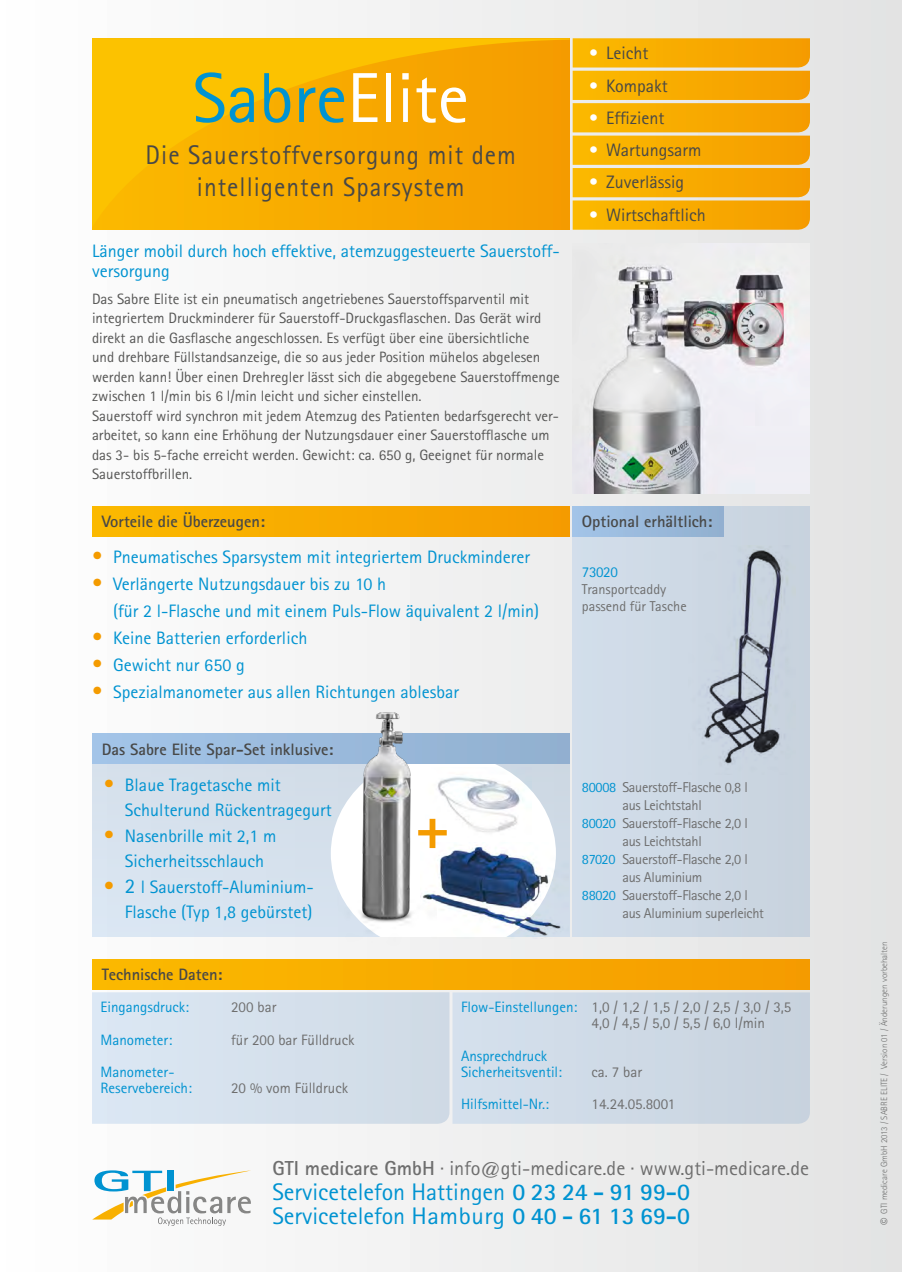
<style>
.page{position:relative;width:902px;height:1272px;background:#fff}
.page>*{position:absolute;margin:0;border:0;box-sizing:border-box;transform-origin:0 0}
.t1{font:70.65px "Rotis Sans Serif";color:#0093d1}
.t2{font:27px/31.5px "Rotis Sans Serif";letter-spacing:.04em;color:#484847;text-align:center;scale:.94 1}
.t3{font:24px/24px "Rotis Sans Serif";color:#0093d1}
.t4{font:20.25px "Rotis Sans Serif";color:#6e6e6e}
.t5{font:18px/25.5px "Rotis Sans Serif";color:#0093d1}
.t6{font:18px "Rotis Sans Serif";color:#484847}
.t7{font:700 16.5px "Rotis Sans Serif";color:#484847}
.t8{font:15px/19.5px "Rotis Sans Serif";color:#565655}
.t9{font:15px/16.2px "Rotis Sans Serif";color:#6e6e6e}
.t10{font:15px/16.2px "Rotis Sans Serif";color:#0093d1}
.t11{font:14.25px "Rotis Sans Serif";letter-spacing:-.02em;color:#6e6e6e}
.t12{font:14.25px/17.1px "Rotis Sans Serif";color:#6e6e6e}
.t13{font:300 9px "Rotis Sans Serif";color:#6e6e6e}
.s1{color:#fff}
.s2{font-size:21px;color:#f49b00}
.s3{font-size:21px}
.s4{color:#0093d1}
.s5{font-weight:700}
.s6{font-size:14.7px}
</style>
<div class="page">
<div style="left:0;top:0;width:901px;height:1271px;background:linear-gradient(to right,#fffefd,#e2e3e3)"></div>
<div style="left:92px;top:763px;width:477px;height:173px;background:#d6e2ed"></div>
<div style="left:572px;top:506px;width:237px;height:430px;background:#cedae6"></div>
<svg style="left:92px;top:38px;width:477px;height:189px;background:#f8ae00"></svg>
<svg style="left:572px;top:38px;width:237px;height:192px;background:#f6b015"></svg>
<svg style="left:92px;top:1170px;width:159px;height:55px"></svg>
<div style="left:167px;top:1170px;width:7px;height:21px;background:#0093d1"></div>
<img style="left:572px;top:243px;width:237px;height:250px">
<div style="left:92px;top:506px;width:477px;height:30px;background:linear-gradient(to right,#fbb900,#f59b00)"></div>
<div style="left:92px;top:992px;width:357px;height:131px;background:#d6e1ec"></div>
<div style="left:452px;top:992px;width:357px;height:131px;background:#cfd9e5"></div>
<div style="left:92px;top:959px;width:717px;height:30px;background:linear-gradient(to right,#fbb900,#f59b00)"></div>
<div style="left:92px;top:733px;width:477px;height:30px;background:linear-gradient(to bottom,#9bbbdc,#9bbbdc)"></div>
<img style="left:337px;top:671px;width:99px;height:290px">
<img style="left:702px;top:545px;width:93px;height:220px">
<img style="left:420px;top:863px;width:148px;height:75px">
<svg style="left:331px;top:763px;width:225px;height:173px"></svg>
<div style="left:572px;top:506px;width:151px;height:30px;background:#9abadc"></div>
<h1 class="t1" style="left:193px;top:56px;width:278px">Sabre<span class="s1">Elite</span></h1>
<h2 class="t2" style="left:146px;top:139px;width:395px">Die Sauerstoffversorgung mit dem intelligenten Sparsystem</h2>
<p class="t5" style="left:92px;top:241px;width:469px;line-height:19.5px">Länger mobil durch hoch effektive, atemzuggesteuerte Sauerstoff&shy;versorgung</p>
<p class="t8" style="left:92px;top:289px;width:469px">Das Sabre Elite ist ein pneumatisch angetriebenes Sauerstoffsparventil mit integriertem Druckminderer für Sauerstoff-Druckgasflaschen. Das Gerät wird direkt an die Gasflasche angeschlossen. Es verfügt über eine übersichtliche<br>und drehbare Füllstandsanzeige, die so aus jeder Position mühelos abgelesen werden kann! Über einen Drehregler lässt sich die abgegebene Sauerstoffmenge zwischen 1 l/min bis 6 l/min leicht und sicher einstellen.<br>Sauerstoff wird synchron mit jedem Atemzug des Patienten bedarfsgerecht ver&shy;arbeitet, so kann eine Erhöhung der Nutzungsdauer einer Sauerstofflasche um das 3- bis 5-fache erreicht werden. Gewicht: ca. 650 g, Geeignet für normale Sauerstoffbrillen.</p>
<p class="t7" style="left:102px;top:511px;width:165px">Vorteile die Überzeugen:</p>
<p class="t5" style="left:92px;top:544px;width:439px"><span class="s2">•</span> Pneumatisches Sparsystem mit integriertem Druckminderer</p>
<p class="t5" style="left:113px;top:570px;width:427px;line-height:27px;text-indent:-21px"><span class="s2">•</span> Verlängerte Nutzungsdauer bis zu 10 h<br>(für 2 l-Flasche und mit einem Puls-Flow äquivalent 2 l/min)</p>
<p class="t5" style="left:92px;top:625px;width:217px"><span class="s2">•</span> Keine Batterien erforderlich</p>
<p class="t5" style="left:92px;top:652px;width:154px"><span class="s2">•</span> Gewicht nur 650 g</p>
<p class="t5" style="left:92px;top:679px;width:368px"><span class="s2">•</span> Spezialmanometer aus allen Richtungen ablesbar</p>
<p class="t7" style="left:102px;top:738px;width:233px">Das Sabre Elite Spar-Set inklusive:</p>
<p class="t5" style="left:125px;top:771px;width:208px;text-indent:-21px"><span class="s2">•</span> Blaue Tragetasche mit<br>Schulterund Rückentragegurt</p>
<p class="t5" style="left:104px;top:822px;width:174px;text-align:center"><span class="s2">•</span> Nasenbrille mit 2,1 m<br>Sicherheitsschlauch</p>
<p class="t5" style="left:104px;top:873px;width:211px;text-align:right"><span class="s2">•</span> <span class="s3">2</span> l Sauerstoff-Aluminium-<br>Flasche (Typ 1,8 gebürstet)</p>
<p class="t6" style="left:589px;top:43px;width:61px"><span class="s1">•</span> Leicht</p>
<p class="t6" style="left:589px;top:75px;width:80px"><span class="s1">•</span> Kompakt</p>
<p class="t6" style="left:589px;top:107px;width:77px"><span class="s1">•</span> Effizient</p>
<p class="t6" style="left:589px;top:139px;width:114px"><span class="s1">•</span> Wartungsarm</p>
<p class="t6" style="left:589px;top:172px;width:96px"><span class="s1">•</span> Zuverlässig</p>
<p class="t6" style="left:589px;top:204px;width:118px"><span class="s1">•</span> Wirtschaftlich</p>
<p class="t7" style="left:582px;top:510px;width:132px">Optional erhältlich:</p>
<p class="t10" style="left:582px;top:564px;width:38px">73020</p>
<p class="t12" style="left:582px;top:581px;width:106px">Transportcaddy passend für Tasche</p>
<p class="t11" style="left:582px;top:778px;width:167px"><span class="s4">80008</span> Sauerstoff-Flasche 0,8 l</p>
<p class="t11" style="left:622px;top:796px;width:81px">aus Leichtstahl</p>
<p class="t11" style="left:582px;top:814px;width:167px"><span class="s4">80020</span> Sauerstoff-Flasche 2,0 l</p>
<p class="t11" style="left:622px;top:832px;width:81px">aus Leichtstahl</p>
<p class="t11" style="left:582px;top:850px;width:167px"><span class="s4">87020</span> Sauerstoff-Flasche 2,0 l</p>
<p class="t11" style="left:622px;top:868px;width:81px">aus Aluminium</p>
<p class="t11" style="left:582px;top:886px;width:167px"><span class="s4">88020</span> Sauerstoff-Flasche 2,0 l</p>
<p class="t11" style="left:622px;top:904px;width:143px">aus Aluminium superleicht</p>
<p class="t7" style="left:102px;top:963px;width:122px">Technische Daten:</p>
<p class="t10" style="left:101px;top:998px;width:90px">Eingangsdruck:</p>
<p class="t9" style="left:231px;top:998px;width:47px">200 bar</p>
<p class="t10" style="left:101px;top:1031px;width:73px">Manometer:</p>
<p class="t9" style="left:231px;top:1031px;width:125px">für 200 bar Fülldruck</p>
<p class="t10" style="left:101px;top:1063px;width:93px">Manometer-<br>Reservebereich:</p>
<p class="t9" style="left:231px;top:1079px;width:118px">20 % vom Fülldruck</p>
<p class="t9" style="left:591px;top:998px;width:201px;text-indent:-130px"><span class="s4">Flow-Einstellungen:</span> 1,0 / 1,2 / 1,5 / 2,0 / 2,5 / 3,0 / 3,5<br>4,0 / 4,5 / 5,0 / 5,5 / 6,0 l/min</p>
<p class="t10" style="left:461px;top:1047px;width:103px">Ansprechdruck<br>Sicherheitsventil:</p>
<p class="t9" style="left:591px;top:1063px;width:52px">ca. 7 bar</p>
<p class="t10" style="left:461px;top:1096px;width:90px">Hilfsmittel-Nr.:</p>
<p class="t9" style="left:591px;top:1096px;width:85px">14.24.05.8001</p>
<h3 class="t4" style="left:272px;top:1155px;width:538px"><span class="s5">GTI medicare GmbH</span> · info@gti-medicare.de · www.gti-medicare.de</h3>
<h3 class="t3" style="left:272px;top:1179px;width:419px">Servicetelefon Hattingen <span class="s5">0 23 24 - 91 99-0<br></span>Servicetelefon Hamburg <span class="s5">0 40 - 61 13 69-0</span></h3>
<p class="t13" style="left:878px;top:1224px;width:284px;rotate:-90deg"><span class="s6">©</span> GTI medicare GmbH 2013 / SABRE ELITE / Version 01 / Änderungen vorbehalten</p>
</div>
